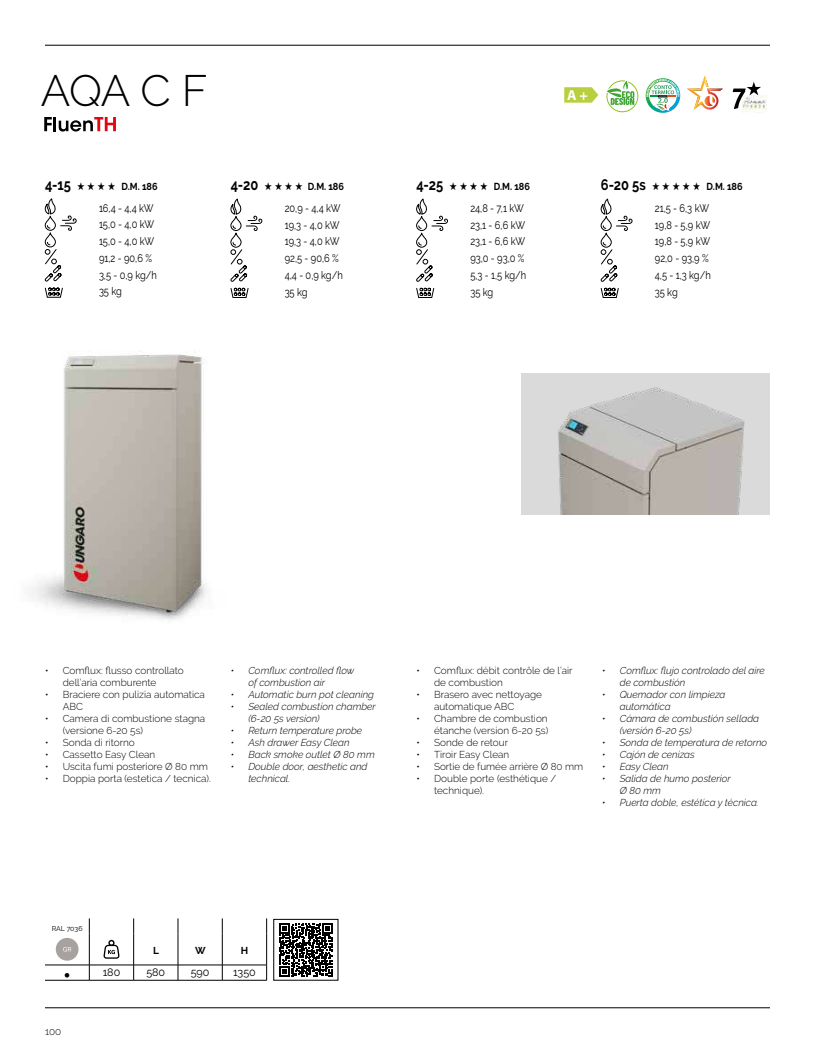
<style>
.page{position:relative;width:815px;height:1053px;background:#fff}
.page>*{position:absolute;margin:0;border:0;box-sizing:border-box;transform-origin:0 0}
.t1{font:300 43.75px "Raleway";color:#000}
.t2{font:700 14.38px "Myriad Pro";color:#fff}
.t3{font:11px/16.8px "Raleway";color:#000;scale:.85 1}
.t4{font:10.88px "DIN";color:#000;scale:.8 1}
.t5{font:10.75px "Raleway";color:#000}
.t6{font:700 10.12px "Raleway";color:#000;scale:.9 1}
.t7{font:italic 300 10px/12px "Raleway";color:#000}
.t8{font:300 10px/12px "Raleway";color:#000}
.t9{font:700 10px "Raleway";color:#000}
.t10{font:7px "Raleway";color:#000}
.s1{font-size:15.12px}
.s2{font-family:"Minion Pro";font-size:17.12px}
</style>
<div class="page">
<hr style="left:45px;top:45px;width:725px;height:1px;background:#000">
<hr style="left:45px;top:1007px;width:725px;height:1px;background:#000">
<svg style="left:564px;top:87px;width:34px;height:16px"></svg>
<svg style="left:607px;top:81px;width:31px;height:31px"></svg>
<div style="left:607px;top:80px;width:31px;height:32px;border:1px solid #92c021;border-radius:50%"></div>
<svg style="left:606px;top:80px;width:28px;height:25px"></svg>
<svg style="left:687px;top:76px;width:36px;height:34px"></svg>
<img style="left:743px;top:96px;width:24px;height:16px">
<svg style="left:733px;top:82px;width:28px;height:27px"></svg>
<svg style="left:646px;top:79px;width:34px;height:34px"></svg>
<img style="left:30px;top:354px;width:177px;height:266px">
<svg style="left:44px;top:199px;width:33px;height:99px"></svg>
<svg style="left:230px;top:199px;width:32px;height:99px"></svg>
<svg style="left:416px;top:199px;width:32px;height:99px"></svg>
<svg style="left:600px;top:199px;width:33px;height:99px"></svg>
<img style="left:522px;top:373px;width:248px;height:142px">
<hr style="left:45px;top:964px;width:44px;height:1px;background:#000">
<hr style="left:89px;top:964px;width:45px;height:1px;background:#000">
<hr style="left:134px;top:964px;width:44px;height:1px;background:#000">
<hr style="left:178px;top:964px;width:44px;height:1px;background:#000">
<hr style="left:222px;top:964px;width:45px;height:1px;background:#000">
<svg style="left:89px;top:918px;width:1px;height:15px"></svg>
<svg style="left:133px;top:918px;width:1px;height:15px"></svg>
<svg style="left:178px;top:918px;width:1px;height:15px"></svg>
<svg style="left:222px;top:918px;width:1px;height:15px"></svg>
<svg style="left:266px;top:918px;width:1px;height:15px"></svg>
<hr style="left:89px;top:933px;width:1px;height:31px;background:#000">
<hr style="left:133px;top:933px;width:1px;height:31px;background:#000">
<hr style="left:178px;top:933px;width:1px;height:31px;background:#000">
<hr style="left:222px;top:933px;width:1px;height:31px;background:#000">
<hr style="left:266px;top:933px;width:1px;height:31px;background:#000">
<svg style="left:89px;top:965px;width:1px;height:14px"></svg>
<svg style="left:133px;top:965px;width:1px;height:14px"></svg>
<svg style="left:178px;top:965px;width:1px;height:14px"></svg>
<svg style="left:222px;top:965px;width:1px;height:14px"></svg>
<svg style="left:266px;top:965px;width:1px;height:14px"></svg>
<hr style="left:134px;top:979px;width:44px;height:1px;background:#000">
<hr style="left:178px;top:979px;width:44px;height:1px;background:#000">
<hr style="left:222px;top:979px;width:45px;height:1px;background:#000">
<hr style="left:45px;top:979px;width:44px;height:1px;background:#000">
<hr style="left:89px;top:979px;width:45px;height:1px;background:#000">
<div style="left:56px;top:937px;width:23px;height:23px;background:#a7a2a0;border-radius:50%"></div>
<svg style="left:63px;top:947px;width:8px;height:4px"></svg>
<svg style="left:104px;top:939px;width:15px;height:19px"></svg>
<svg style="left:44px;top:117px;width:72px;height:14px"></svg>
<svg style="left:279px;top:923px;width:53px;height:53px"></svg>
<h1 class="t1" style="left:41px;top:65px;width:169px">AQA C F</h1>
<p class="t6" style="left:231px;top:181px;width:127px"><span class="s1">4-20</span> ★ ★ ★ ★ D.M. 186</p>
<p class="t3" style="left:285px;top:199px;width:70px">20,9 - 4,4 kW<br>19,3 - 4,0 kW<br>19,3 - 4,0 kW<br>92,5 - 90,6 %<br>4,4 - 0,9 kg/h<br>35 kg</p>
<p class="t6" style="left:45px;top:180px;width:127px"><span class="s1">4-15</span> ★ ★ ★ ★ D.M. 186</p>
<p class="t3" style="left:99px;top:199px;width:70px">16,4 - 4,4 kW<br>15,0 - 4,0 kW<br>15,0 - 4,0 kW<br>91,2 - 90,6 %<br>3,5 - 0,9 kg/h<br>35 kg</p>
<p class="t4" style="left:123px;top:249px;width:60px">Integrated T</p>
<p class="t4" style="left:327px;top:249px;width:36px">Double</p>
<p class="t6" style="left:416px;top:181px;width:128px"><span class="s1">4-25</span> ★ ★ ★ ★ D.M. 186</p>
<p class="t3" style="left:470px;top:199px;width:67px">24,8 - 7,1 kW<br>23,1 - 6,6 kW<br>23,1 - 6,6 kW<br>93,0 - 93,0 %<br>5,3 - 1,5 kg/h<br>35 kg</p>
<h2 class="t2" style="left:567px;top:87px;width:22px">A +</h2>
<p class="t6" style="left:601px;top:181px;width:159px"><span class="s1">6-20 5s</span> ★ ★ ★ ★ ★ D.M. 186</p>
<p class="t3" style="left:655px;top:199px;width:67px">21,5 - 6,3 kW<br>19,8 - 5,9 kW<br>19,8 - 5,9 kW<br>92,0 - 93,9 %<br>4,5 - 1,3 kg/h<br>35 kg</p>
<p class="t8" style="left:63px;top:664px;width:123px;text-indent:-18px">• Comflux: flusso controllato dell’aria comburente</p>
<p class="t8" style="left:63px;top:688px;width:144px;text-indent:-18px">• Braciere con pulizia automatica<br>ABC</p>
<p class="t8" style="left:63px;top:712px;width:144px;text-indent:-18px">• Camera di combustione stagna (versione 6-20 5s)</p>
<p class="t8" style="left:45px;top:736px;width:91px">• Sonda di ritorno</p>
<p class="t8" style="left:45px;top:748px;width:112px">• Cassetto Easy Clean</p>
<p class="t8" style="left:45px;top:760px;width:165px">• Uscita fumi posteriore Ø 80 mm</p>
<p class="t8" style="left:45px;top:772px;width:167px">• Doppia porta (estetica / tecnica).</p>
<p class="t7" style="left:248px;top:664px;width:107px;text-indent:-18px">• Comflux: controlled flow of combustion air</p>
<p class="t7" style="left:231px;top:688px;width:145px">• Automatic burn pot cleaning</p>
<p class="t7" style="left:248px;top:700px;width:129px;text-indent:-18px">• Sealed combustion chamber (6-20 5s version)</p>
<p class="t7" style="left:231px;top:724px;width:133px">• Return temperature probe</p>
<p class="t7" style="left:231px;top:736px;width:120px">• Ash drawer Easy Clean</p>
<p class="t7" style="left:231px;top:748px;width:146px">• Back smoke outlet Ø 80 mm</p>
<p class="t7" style="left:248px;top:760px;width:121px;text-indent:-18px">• Double door, aesthetic and technical.</p>
<p class="t8" style="left:434px;top:664px;width:140px;text-indent:-18px">• Comflux: débit contrôle de l’air de combustion</p>
<p class="t8" style="left:434px;top:688px;width:109px;text-indent:-18px">• Brasero avec nettoyage automatique ABC</p>
<p class="t8" style="left:416px;top:712px;width:133px;text-align:right">• Chambre de combustion étanche (version 6-20 5s)</p>
<p class="t8" style="left:416px;top:736px;width:93px">• Sonde de retour</p>
<p class="t8" style="left:416px;top:748px;width:94px">• Tiroir Easy Clean</p>
<p class="t8" style="left:416px;top:760px;width:168px">• Sortie de fumée arrière Ø 80 mm</p>
<p class="t8" style="left:434px;top:772px;width:124px;text-indent:-18px">• Double porte (esthétique / technique).</p>
<p class="t7" style="left:620px;top:664px;width:147px;text-indent:-18px">• Comflux: flujo controlado del aire de combustión</p>
<p class="t7" style="left:620px;top:688px;width:107px;text-indent:-18px">• Quemador con limpieza automática</p>
<p class="t7" style="left:620px;top:712px;width:141px;text-indent:-18px">• Cámara de combustión sellada (versión 6-20 5s)</p>
<p class="t7" style="left:602px;top:736px;width:167px">• Sonda de temperatura de retorno</p>
<p class="t7" style="left:602px;top:748px;width:94px">• Cajón de cenizas</p>
<p class="t7" style="left:602px;top:760px;width:68px">• Easy Clean</p>
<p class="t7" style="left:620px;top:772px;width:113px;text-indent:-18px">• Salida de humo posterior<br>Ø 80 mm</p>
<p class="t7" style="left:602px;top:796px;width:158px">• Puerta doble, estética y técnica.</p>
<p class="t10" style="left:52px;top:924px;width:32px">RAL 7036</p>
<p class="t9" style="left:153px;top:944px;width:7px">L</p>
<p class="t9" style="left:195px;top:944px;width:12px">W</p>
<p class="t9" style="left:241px;top:944px;width:9px">H</p>
<p class="t5" style="left:64px;top:966px;width:58px"><span class="s2">•</span> 180</p>
<p class="t5" style="left:146px;top:966px;width:20px">580</p>
<p class="t5" style="left:191px;top:966px;width:20px">590</p>
<p class="t5" style="left:233px;top:966px;width:24px">1350</p>
<p class="t8" style="left:45px;top:1025px;width:18px">100</p>
</div>
